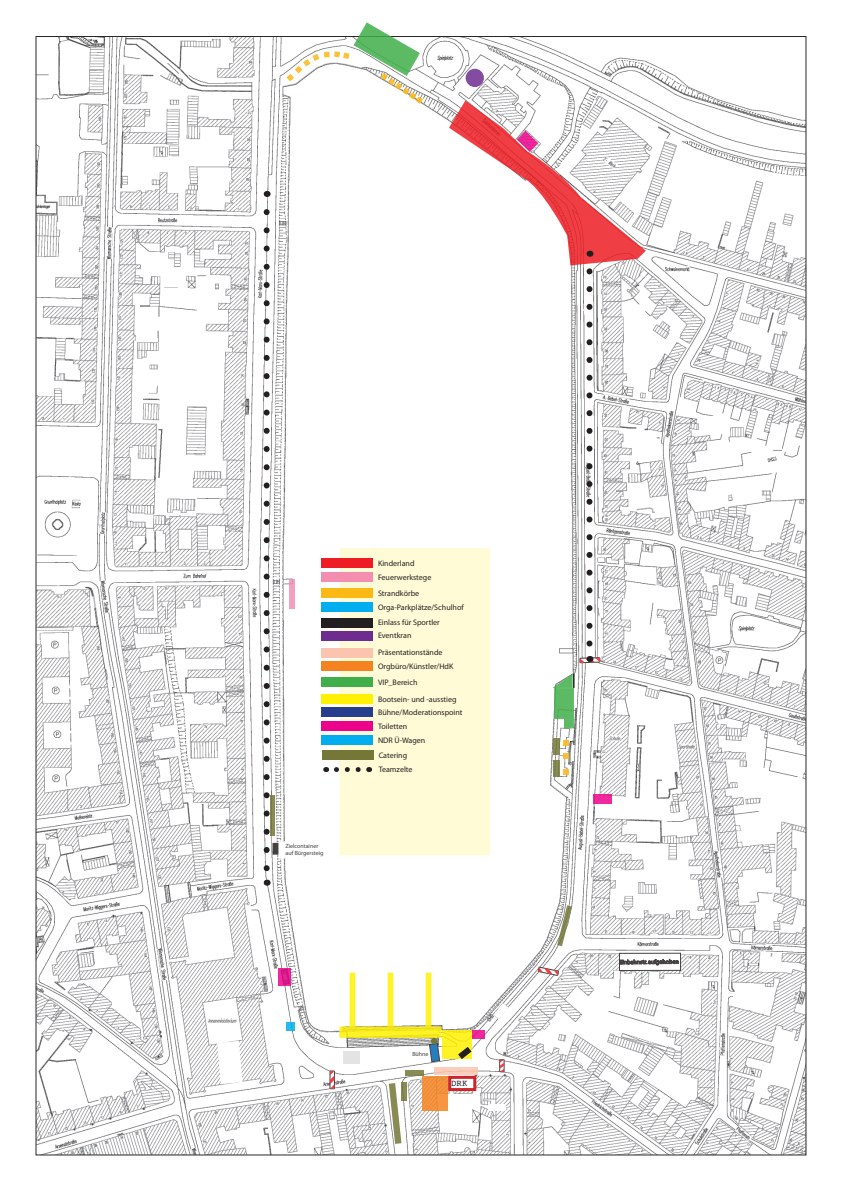
<style>
.page{position:relative;width:842px;height:1191px;background:#fff}
.page>*{position:absolute;margin:0;border:0;box-sizing:border-box;transform-origin:0 0}
.t1{font:9px "Courier";color:#231f20}
.t2{font:8px "Myriad Pro";color:#231f20}
.t3{font:6px/7.2px "Myriad";color:#231f20}
</style>
<div class="page">
<img style="left:38px;top:38px;width:766px;height:1115px">
<div style="left:488px;top:1104px;width:18px;height:7px;background:#fff"></div>
<svg style="left:500px;top:1059px;width:4px;height:12px"></svg>
<div style="left:330px;top:1070px;width:4px;height:18px;border:1px solid #231f20"></div>
<svg style="left:330px;top:1071px;width:4px;height:17px"></svg>
<svg style="left:538px;top:967px;width:20px;height:8px"></svg>
<div style="left:273px;top:843px;width:5px;height:11px;background:#444142"></div>
<svg style="left:217px;top:1040px;width:26px;height:44px"></svg>
<div style="left:619px;top:953px;width:61px;height:17px;background:#fff"></div>
<svg style="left:619px;top:956px;width:60px;height:10px"></svg>
<svg style="left:429px;top:1043px;width:11px;height:19px"></svg>
<div style="left:408px;top:1048px;width:21px;height:12px;background:#fff"></div>
<div style="left:278px;top:841px;width:61px;height:17px;background:#fff"></div>
<div style="left:340px;top:333px;width:150px;height:522px;background:#fffbd6"></div>
<div style="left:442px;top:1030px;width:30px;height:29px;background:linear-gradient(to right,#fcf024,#fdf125)"></div>
<div style="left:322px;top:677px;width:51px;height:10px;background:#40ae49"></div>
<div style="left:322px;top:694px;width:51px;height:9px;background:#fff101"></div>
<div style="left:322px;top:707px;width:51px;height:9px;background:#253f8e"></div>
<div style="left:322px;top:721px;width:51px;height:10px;background:#ed028c"></div>
<div style="left:322px;top:735px;width:51px;height:9px;background:#00aeef"></div>
<div style="left:322px;top:602px;width:51px;height:9px;background:#00aeef"></div>
<div style="left:322px;top:588px;width:51px;height:9px;background:#fcb814"></div>
<div style="left:322px;top:572px;width:51px;height:10px;background:#f38eb1"></div>
<div style="left:322px;top:558px;width:51px;height:9px;background:#ee1d23"></div>
<div style="left:344px;top:1051px;width:16px;height:12px;background:#e3e3e4"></div>
<div style="left:405px;top:1070px;width:19px;height:5px;background:#898b54"></div>
<svg style="left:401px;top:1081px;width:6px;height:19px"></svg>
<svg style="left:389px;top:1083px;width:12px;height:60px"></svg>
<svg style="left:553px;top:761px;width:6px;height:16px"></svg>
<svg style="left:553px;top:738px;width:6px;height:16px"></svg>
<div style="left:264px;top:996px;width:13px;height:26px;background:#fff"></div>
<svg style="left:270px;top:794px;width:5px;height:41px"></svg>
<svg style="left:557px;top:905px;width:15px;height:41px"></svg>
<svg style="left:580px;top:271px;width:20px;height:392px"></svg>
<svg style="left:493px;top:1003px;width:16px;height:16px"></svg>
<svg style="left:264px;top:212px;width:6px;height:661px"></svg>
<div style="left:322px;top:661px;width:51px;height:10px;background:#f58220"></div>
<div style="left:322px;top:750px;width:51px;height:10px;background:#747736"></div>
<svg style="left:336px;top:767px;width:25px;height:5px"></svg>
<div style="left:422px;top:1076px;width:26px;height:34px;background:#f49340"></div>
<svg style="left:279px;top:967px;width:12px;height:18px"></svg>
<svg style="left:449px;top:100px;width:197px;height:165px"></svg>
<div style="left:593px;top:794px;width:19px;height:9px;background:#ef289d"></div>
<svg style="left:472px;top:1030px;width:13px;height:8px"></svg>
<svg style="left:458px;top:1046px;width:13px;height:13px"></svg>
<div style="left:289px;top:579px;width:6px;height:30px;background:#f49fbc"></div>
<div style="left:322px;top:648px;width:51px;height:9px;background:#fbc4ae"></div>
<div style="left:322px;top:631px;width:51px;height:9px;background:#6e2c91"></div>
<div style="left:322px;top:618px;width:51px;height:9px;background:#231f20"></div>
<svg style="left:434px;top:1067px;width:44px;height:7px"></svg>
<svg style="left:339px;top:972px;width:102px;height:65px"></svg>
<div style="left:450px;top:1077px;width:25px;height:12px;background:#fff"></div>
<div style="left:448px;top:1075px;width:28px;height:16px;border:3px solid #d1232a"></div>
<svg style="left:553px;top:673px;width:21px;height:56px"></svg>
<svg style="left:286px;top:1021px;width:9px;height:9px"></svg>
<div style="left:431px;top:1037px;width:6px;height:7px;background:#747736;border-radius:50%"></div>
<div style="left:466px;top:69px;width:18px;height:18px;background:#844ca1;border-radius:50%"></div>
<svg style="left:286px;top:22px;width:137px;height:82px"></svg>
<svg style="left:563px;top:740px;width:6px;height:5px"></svg>
<svg style="left:563px;top:753px;width:5px;height:6px"></svg>
<svg style="left:563px;top:769px;width:6px;height:5px"></svg>
<div style="left:319px;top:304px;width:184px;height:244px;background:#fff"></div>
<svg style="left:281px;top:969px;width:9px;height:15px"></svg>
<p class="t3" style="left:285px;top:843px;width:40px;rotate:-1deg">Zielcontainer auf Bürgersteig</p>
<p class="t2" style="left:378px;top:558px;width:38px">Kinderland</p>
<p class="t2" style="left:378px;top:572px;width:55px">Feuerwerkstege</p>
<p class="t2" style="left:378px;top:588px;width:43px">Strandkörbe</p>
<p class="t2" style="left:378px;top:602px;width:87px">Orga-Parkplätze/Schulhof</p>
<p class="t2" style="left:378px;top:617px;width:63px">Einlass für Sportler</p>
<p class="t2" style="left:378px;top:631px;width:35px">Eventkran</p>
<p class="t2" style="left:378px;top:647px;width:66px">Präsentationstände</p>
<p class="t2" style="left:378px;top:661px;width:77px">Orgbüro/Künstler/HdK</p>
<p class="t2" style="left:378px;top:678px;width:41px">VIP_Bereich</p>
<p class="t2" style="left:378px;top:694px;width:80px">Bootsein- und -ausstieg</p>
<p class="t2" style="left:378px;top:707px;width:86px">Bühne/Moderationspoint</p>
<p class="t2" style="left:378px;top:721px;width:31px">Toiletten</p>
<p class="t2" style="left:378px;top:735px;width:49px">NDR Ü-Wagen</p>
<p class="t2" style="left:379px;top:751px;width:30px">Catering</p>
<p class="t2" style="left:379px;top:764px;width:35px">Teamzelte</p>
<p class="t3" style="left:412px;top:1050px;width:18px;rotate:-1deg">Bühne</p>
<p class="t1" style="left:451px;top:1075px;width:18px">DRK</p>
</div>
